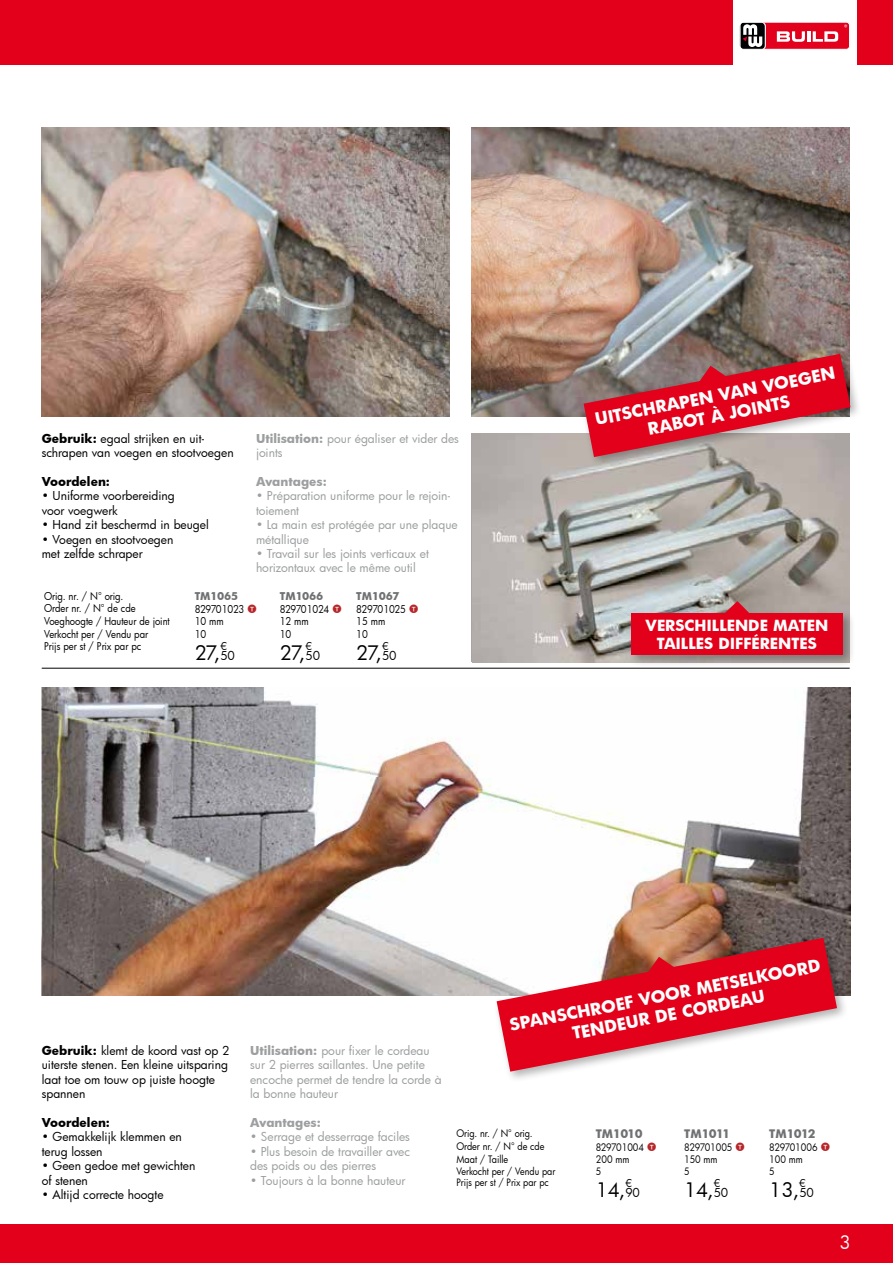
<style>
.page{position:relative;width:893px;height:1263px;background:#fff}
.page>*{position:absolute;margin:0;border:0;box-sizing:border-box;transform-origin:0 0}
.t1{font:19.5px "Futura";letter-spacing:-.03em;color:#000}
.t2{font:18px "Futura";color:#fff}
.t3{font:700 16.5px/19.8px "Futura";color:#fff;text-align:center}
.t4{font:700 15px/18px "Futura";color:#fff;text-align:center}
.t5{font:12px/14.4px "Futura";letter-spacing:-.005em;color:#9c9e9f}
.t6{font:12px/14.4px "Futura";letter-spacing:-.005em;color:#000}
.t7{font:700 12px "Futura";color:#000}
.t8{font:700 12px "Futura";color:#9c9e9f}
.t9{font:700 11.55px "Futura";letter-spacing:-.06em;color:#707172}
.t10{font:10.5px "Futura";letter-spacing:-.005em;color:#000;scale:.9 1}
.t11{font:10.5px "Futura";letter-spacing:-.045em;color:#000;scale:.9 1}
.t12{font:700 10.5px "Futura";color:#707172}
.t13{font:10.5px "Futura";letter-spacing:-.04em;color:#000;scale:.9 1}
.t14{font:10.5px "Futura";letter-spacing:-.005em;color:#000}
.t15{font:10.05px "Futura";color:#000;scale:.9 1}
.t16{font:10.05px "Futura";letter-spacing:-.025em;color:#000;scale:.9 1}
.t17{font:10.05px "Futura";letter-spacing:-.02em;color:#000;scale:.9 1}
.t18{font:9.9px "Futura";color:#000;scale:.9 1}
.s1{font-weight:700}
.s2{font-family:"Vynkier Korting";font-size:11.25px;color:#b72528}
.s3{font-size:12px}
</style>
<div class="page">
<div style="left:0;top:1224px;width:893px;height:39px;background:#e2001a"></div>
<img style="left:42px;top:128px;width:408px;height:289px">
<img style="left:471px;top:128px;width:379px;height:289px">
<img style="left:472px;top:434px;width:378px;height:228px">
<hr style="left:42px;top:668px;width:808px;height:1px;background:#000">
<div style="left:580px;top:350px;width:282px;height:119px;background:#000;opacity:.3"></div>
<svg style="left:584px;top:354px;width:266px;height:103px;background:#c14753"></svg>
<div style="left:627px;top:609px;width:228px;height:59px;background:#000;opacity:.3"></div>
<div style="left:631px;top:613px;width:212px;height:42px;background:#e2001a"></div>
<svg style="left:721px;top:601px;width:32px;height:12px"></svg>
<div style="left:0;top:0;width:893px;height:65px;background:#e2001a"></div>
<div style="left:733px;top:0;width:123px;height:74px;background:#fff"></div>
<div style="left:746px;top:22px;width:103px;height:27px;background:#e2001d;border-radius:3px"></div>
<div style="left:741px;top:22px;width:25px;height:28px;background:#d3d3d3;border-radius:4px"></div>
<div style="left:740px;top:23px;width:25px;height:26px;background:#000204;border-radius:4px"></div>
<svg style="left:743px;top:24px;width:19px;height:23px"></svg>
<div style="left:740px;top:22px;width:110px;height:28px;border:1px solid #fff;border-radius:3px"></div>
<svg style="left:777px;top:31px;width:61px;height:11px"></svg>
<img style="left:42px;top:688px;width:808px;height:307px">
<div style="left:493px;top:934px;width:356px;height:149px;background:#000;opacity:.3"></div>
<svg style="left:497px;top:938px;width:340px;height:133px;fill:#e2001a"></svg>
<svg style="left:646px;top:957px;width:31px;height:18px"></svg>
<p class="t6" style="left:42px;top:431px;width:193px"><span class="s1">Gebruik:</span> egaal strijken en uit&shy;schrapen van voegen en stootvoegen</p>
<p class="t7" style="left:42px;top:473px;width:70px">Voordelen:</p>
<p class="t6" style="left:42px;top:489px;width:135px">• Uniforme voorbereiding voor voegwerk</p>
<p class="t6" style="left:42px;top:517px;width:169px">• Hand zit beschermd in beugel</p>
<p class="t6" style="left:42px;top:532px;width:133px">• Voegen en stootvoegen met zelfde schraper</p>
<p class="t5" style="left:256px;top:431px;width:205px"><span class="s1">Utilisation:</span> pour égaliser et vider des joints</p>
<p class="t8" style="left:256px;top:473px;width:72px">Avantages:</p>
<p class="t5" style="left:256px;top:489px;width:196px">• Préparation uniforme pour le rejoin&shy;toiement</p>
<p class="t5" style="left:256px;top:517px;width:203px">• La main est protégée par une plaque métallique</p>
<p class="t5" style="left:256px;top:546px;width:175px">• Travail sur les joints verticaux et horizontaux avec le même outil</p>
<p class="t10" style="left:44px;top:589px;width:90px">Orig. nr. / N° orig.</p>
<p class="t12" style="left:195px;top:589px;width:45px">TM1065</p>
<p class="t12" style="left:280px;top:589px;width:45px">TM1066</p>
<p class="t12" style="left:356px;top:589px;width:45px">TM1067</p>
<p class="t10" style="left:44px;top:601px;width:103px">Order nr. / N° de cde</p>
<p class="t11" style="left:195px;top:602px;width:71px">829701023 <span class="s2">T</span></p>
<p class="t11" style="left:280px;top:602px;width:71px">829701024 <span class="s2">T</span></p>
<p class="t13" style="left:356px;top:602px;width:71px">829701025 <span class="s2">T</span></p>
<p class="t10" style="left:44px;top:614px;width:141px">Voeghoogte / Hauteur de joint</p>
<p class="t10" style="left:195px;top:614px;width:34px">10 mm</p>
<p class="t10" style="left:280px;top:614px;width:34px">12 mm</p>
<p class="t10" style="left:356px;top:614px;width:34px">15 mm</p>
<p class="t10" style="left:44px;top:626px;width:117px">Verkocht per / Vendu par</p>
<p class="t10" style="left:195px;top:626px;width:14px">10</p>
<p class="t10" style="left:280px;top:626px;width:14px">10</p>
<p class="t10" style="left:356px;top:626px;width:14px">10</p>
<p class="t10" style="left:44px;top:639px;width:110px">Prijs per st / Prix par pc</p>
<h1 class="t1" style="left:195px;top:640px;width:42px">27,<span class="s3">50</span></h1>
<p class="t14" style="left:220px;top:638px;width:8px">€</p>
<h1 class="t1" style="left:280px;top:640px;width:42px">27,<span class="s3">50</span></h1>
<p class="t14" style="left:306px;top:638px;width:8px">€</p>
<h1 class="t1" style="left:356px;top:640px;width:42px">27,<span class="s3">50</span></h1>
<p class="t14" style="left:382px;top:638px;width:8px">€</p>
<h3 class="t3" style="left:593px;top:409px;width:245px;rotate:-11deg">UITSCHRAPEN VAN VOEGEN<br>RABOT À JOINTS</h3>
<p class="t4" style="left:646px;top:616px;width:184px">VERSCHILLENDE MATEN<br>TAILLES DIFFÉRENTES</p>
<h3 class="t3" style="left:508px;top:1015px;width:317px;rotate:-11deg">SPANSCHROEF VOOR METSELKOORD<br>TENDEUR DE CORDEAU</h3>
<p class="t6" style="left:42px;top:1043px;width:189px"><span class="s1">Gebruik:</span> klemt de koord vast op 2 uiterste stenen. Een kleine uitsparing laat toe om touw op juiste hoogte spannen</p>
<p class="t7" style="left:42px;top:1114px;width:70px">Voordelen:</p>
<p class="t6" style="left:42px;top:1129px;width:142px">• Gemakkelijk klemmen en terug lossen</p>
<p class="t6" style="left:42px;top:1158px;width:155px">• Geen gedoe met gewichten of stenen</p>
<p class="t6" style="left:42px;top:1187px;width:123px">• Altijd correcte hoogte</p>
<p class="t5" style="left:250px;top:1043px;width:193px"><span class="s1">Utilisation:</span> pour fixer le cordeau sur 2 pierres saillantes. Une petite encoche permet de tendre la corde à la bonne hauteur</p>
<p class="t8" style="left:250px;top:1114px;width:72px">Avantages:</p>
<p class="t5" style="left:250px;top:1129px;width:161px">• Serrage et desserrage faciles</p>
<p class="t5" style="left:250px;top:1144px;width:162px">• Plus besoin de travailler avec des poids ou des pierres</p>
<p class="t5" style="left:250px;top:1173px;width:157px">• Toujours à la bonne hauteur</p>
<p class="t15" style="left:456px;top:1126px;width:86px">Orig. nr. / N° orig.</p>
<p class="t9" style="left:596px;top:1126px;width:48px">TM1010</p>
<p class="t9" style="left:684px;top:1126px;width:48px">TM1011</p>
<p class="t9" style="left:769px;top:1126px;width:48px">TM1012</p>
<p class="t15" style="left:456px;top:1139px;width:99px">Order nr. / N° de cde</p>
<p class="t16" style="left:596px;top:1140px;width:69px">829701004 <span class="s2">T</span></p>
<p class="t16" style="left:684px;top:1140px;width:69px">829701005 <span class="s2">T</span></p>
<p class="t17" style="left:769px;top:1140px;width:69px">829701006 <span class="s2">T</span></p>
<p class="t15" style="left:456px;top:1152px;width:59px">Maat / Taille</p>
<p class="t15" style="left:596px;top:1152px;width:39px">200 mm</p>
<p class="t15" style="left:684px;top:1152px;width:38px">150 mm</p>
<p class="t15" style="left:769px;top:1152px;width:39px">100 mm</p>
<p class="t18" style="left:456px;top:1164px;width:111px">Verkocht per / Vendu par</p>
<p class="t18" style="left:596px;top:1164px;width:8px">5</p>
<p class="t18" style="left:684px;top:1164px;width:8px">5</p>
<p class="t18" style="left:769px;top:1164px;width:8px">5</p>
<p class="t18" style="left:456px;top:1176px;width:104px">Prijs per st / Prix par pc</p>
<h1 class="t1" style="left:596px;top:1177px;width:46px">14,<span class="s3">90</span></h1>
<p class="t14" style="left:625px;top:1175px;width:8px">€</p>
<h1 class="t1" style="left:684px;top:1177px;width:46px">14,<span class="s3">50</span></h1>
<p class="t14" style="left:714px;top:1175px;width:8px">€</p>
<h1 class="t1" style="left:769px;top:1177px;width:46px">13,<span class="s3">50</span></h1>
<p class="t14" style="left:799px;top:1175px;width:8px">€</p>
<h2 class="t2" style="left:839px;top:1230px;width:13px">3</h2>
</div>
